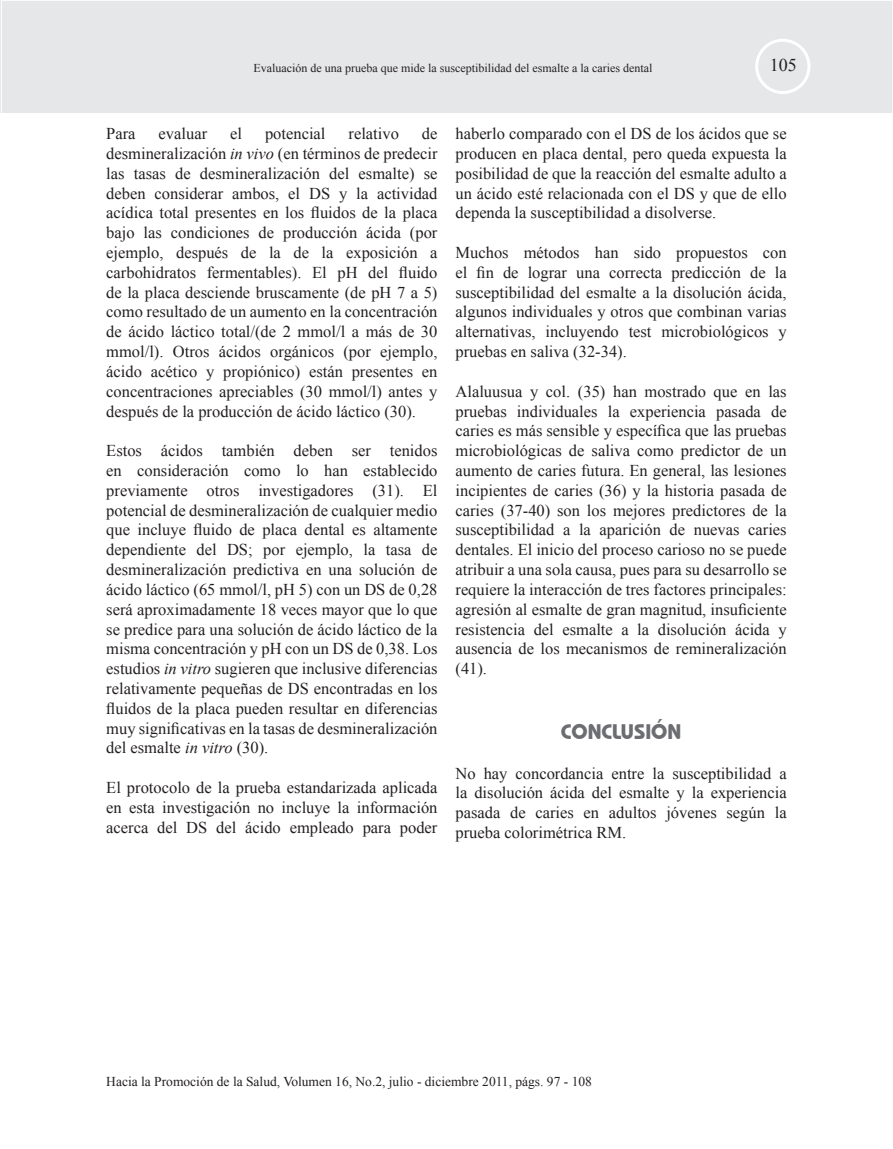
<style>
.page{position:relative;width:893px;height:1149px;background:#fff}
.page>*{position:absolute;margin:0;border:0;box-sizing:border-box;transform-origin:0 0}
.t1{font:700 21px "Bauhaus IT Cby BT";color:#6c6d70}
.t2{font:18px "Times New Roman";color:#231f20}
.t3{font:16.5px/19.8px "Times New Roman";color:#231f20;text-align:justify}
.t4{font:13.5px "Times New Roman";color:#231f20}
.t5{font:12px "Times New Roman";color:#231f20}
.s1{font-style:italic}
</style>
<div class="page">
<div style="left:0;top:0;width:893px;height:113px;background:#e6e7e9"></div>
<div style="left:755px;top:39px;width:55px;height:55px;border:3px solid #fff;border-radius:50%"></div>
<p class="t5" style="left:253px;top:60px;width:400px">Evaluación de una prueba que mide la susceptibilidad del esmalte a la caries dental</p>
<p class="t2" style="left:770px;top:53px;width:28px">105</p>
<p class="t3" style="left:106px;top:123px;width:333px;text-indent:316px">de desmineralización <span class="s1">in vivo</span> (en términos de predecir las tasas de desmineralización del esmalte) se deben considerar ambos, el DS y la actividad acídica total presentes en los fluidos de la placa bajo las condiciones de producción ácida (por ejemplo, después de la de la exposición a carbohidratos fermentables). El pH del fluido de la placa desciende bruscamente (de pH 7 a 5) como resultado de un aumento en la concentración de ácido láctico total/(de 2 mmol/l a más de 30 mmol/l). Otros ácidos orgánicos (por ejemplo, ácido acético y propiónico) están presentes en concentraciones apreciables (30 mmol/l) antes y después de la producción de ácido láctico (30).</p>
<p class="t3" style="left:106px;top:440px;width:333px">Estos ácidos también deben ser tenidos en consideración como lo han establecido previamente otros investigadores (31). El potencial de desmineralización de cualquier medio que incluye fluido de placa dental es altamente dependiente del DS; por ejemplo, la tasa de desmineralización predictiva en una solución de ácido láctico (65 mmol/l, pH 5) con un DS de 0,28 será aproximadamente 18 veces mayor que lo que se predice para una solución de ácido láctico de la misma concentración y pH con un DS de 0,38. Los estudios <span class="s1">in vitro</span> sugieren que inclusive diferencias relativamente pequeñas de DS encontradas en los fluidos de la placa pueden resultar en diferencias muy significativas en la tasas de desmineralización del esmalte <span class="s1">in vitro</span> (30).</p>
<p class="t3" style="left:106px;top:777px;width:333px">El protocolo de la prueba estandarizada aplicada en esta investigación no incluye la información acerca del DS del ácido empleado para poder</p>
<p class="t3" style="left:106px;top:123px;width:31px">Para</p>
<p class="t3" style="left:159px;top:123px;width:50px">evaluar</p>
<p class="t3" style="left:230px;top:123px;width:13px">el</p>
<p class="t3" style="left:265px;top:123px;width:62px">potencial</p>
<p class="t3" style="left:349px;top:123px;width:52px">relativo</p>
<p class="t3" style="left:455px;top:123px;width:333px">haberlo comparado con el DS de los ácidos que se producen en placa dental, pero queda expuesta la posibilidad de que la reacción del esmalte adulto a un ácido esté relacionada con el DS y que de ello dependa la susceptibilidad a disolverse.</p>
<p class="t3" style="left:455px;top:242px;width:333px">Muchos métodos han sido propuestos con el fin de lograr una correcta predicción de la susceptibilidad del esmalte a la disolución ácida, algunos individuales y otros que combinan varias alternativas, incluyendo test microbiológicos y pruebas en saliva (32-34).</p>
<p class="t3" style="left:455px;top:381px;width:333px">Alaluusua y col. (35) han mostrado que en las pruebas individuales la experiencia pasada de caries es más sensible y específica que las pruebas microbiológicas de saliva como predictor de un aumento de caries futura. En general, las lesiones incipientes de caries (36) y la historia pasada de caries (37-40) son los mejores predictores de la susceptibilidad a la aparición de nuevas caries dentales. El inicio del proceso carioso no se puede atribuir a una sola causa, pues para su desarrollo se requiere la interacción de tres factores principales: agresión al esmalte de gran magnitud, insuficiente resistencia del esmalte a la disolución ácida y ausencia de los mecanismos de remineralización (41).</p>
<p class="t1" style="left:561px;top:718px;width:122px">CONCLUSIÓN</p>
<p class="t3" style="left:455px;top:762px;width:333px">No hay concordancia entre la susceptibilidad a la disolución ácida del esmalte y la experiencia pasada de caries en adultos jóvenes según la prueba colorimétrica RM.</p>
<p class="t4" style="left:106px;top:1072px;width:487px">Hacia la Promoción de la Salud, Volumen 16, No.2, julio - diciembre 2011, págs. 97 - 108</p>
</div>
